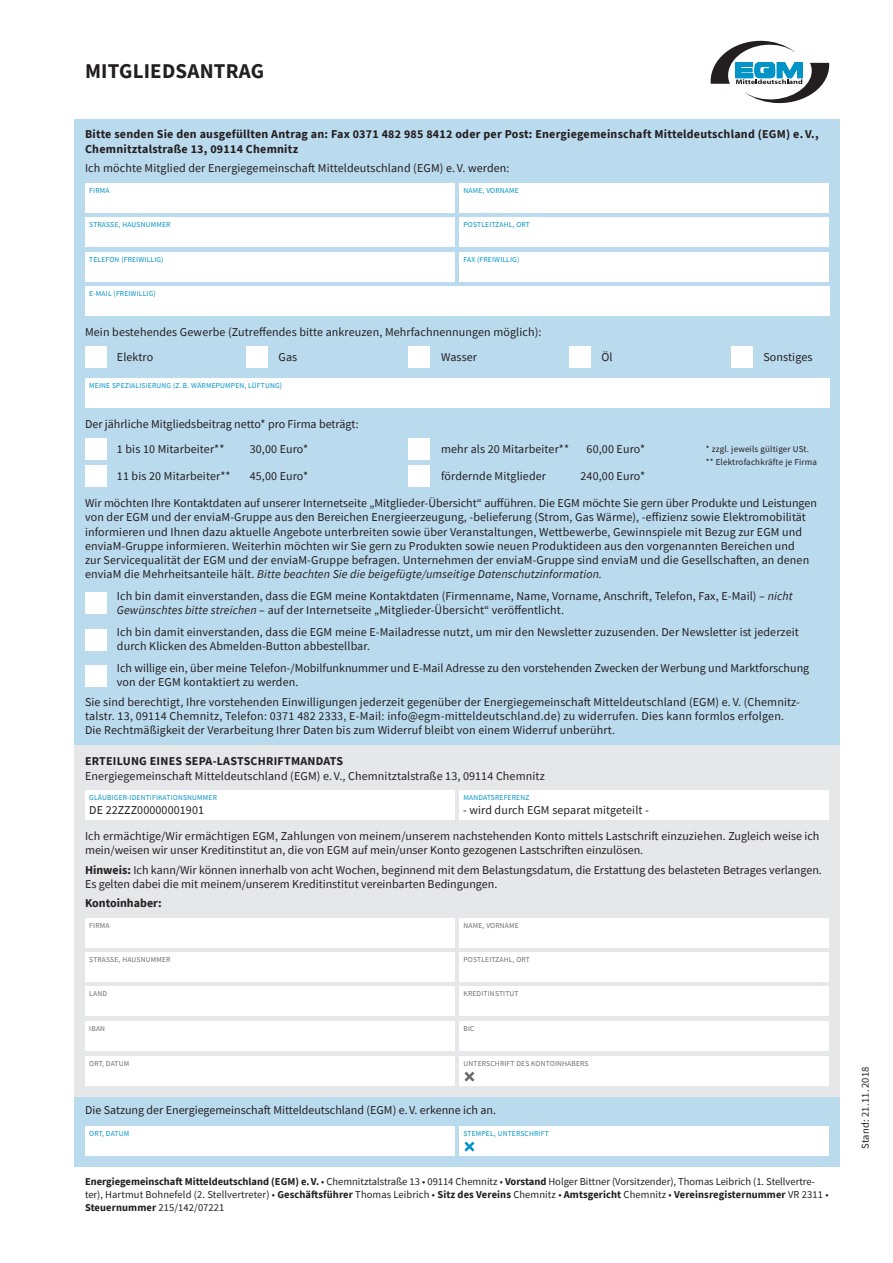
<style>
.page{position:relative;width:893px;height:1263px;background:#fff}
.page>*{position:absolute;margin:0;border:0;box-sizing:border-box;transform-origin:0 0}
.t1{font:700 21px "Source Sans Pro";letter-spacing:.01em;color:#231f20}
.t2{font:12px/14.2px "Source Sans Pro";letter-spacing:.01em;color:#231f20}
.t3{font:700 12px/14.2px "Source Sans Pro";letter-spacing:.02em;color:#231f20}
.t4{font:700 12px "Source Sans Pro";color:#231f20}
.t5{font:10.5px/12.8px "Source Sans Pro";color:#231f20}
.t6{font:10.5px "Source Sans Pro";letter-spacing:.02em;color:#231f20}
.t7{font:9px/12.8px "Source Sans Pro";letter-spacing:.02em;color:#231f20}
.t8{font:7.5px "Source Sans Pro";letter-spacing:.025em;color:#0094c8}
.t9{font:7.5px "Source Sans Pro";letter-spacing:.025em;color:#6c6d70}
.s1{font-style:italic}
.s2{font-weight:700}
</style>
<div class="page">
<div style="left:74px;top:119px;width:766px;height:626px;background:#badaee"></div>
<div style="left:74px;top:1097px;width:766px;height:70px;background:#badaee"></div>
<div style="left:74px;top:745px;width:766px;height:352px;background:#e6e7e9"></div>
<svg style="left:711px;top:41px;width:118px;height:62px"></svg>
<div style="left:85px;top:183px;width:370px;height:30px;background:#fff"></div>
<div style="left:459px;top:183px;width:370px;height:30px;background:#fff"></div>
<div style="left:85px;top:790px;width:370px;height:30px;background:#fff"></div>
<div style="left:459px;top:790px;width:370px;height:30px;background:#fff"></div>
<div style="left:85px;top:217px;width:370px;height:30px;background:#fff"></div>
<div style="left:459px;top:217px;width:370px;height:30px;background:#fff"></div>
<div style="left:85px;top:986px;width:370px;height:30px;background:#fff"></div>
<div style="left:85px;top:1021px;width:370px;height:30px;background:#fff"></div>
<div style="left:459px;top:986px;width:370px;height:30px;background:#fff"></div>
<div style="left:459px;top:1021px;width:370px;height:30px;background:#fff"></div>
<div style="left:85px;top:252px;width:370px;height:29px;background:#fff"></div>
<div style="left:459px;top:252px;width:370px;height:29px;background:#fff"></div>
<div style="left:85px;top:1056px;width:370px;height:30px;background:#fff"></div>
<div style="left:85px;top:1126px;width:370px;height:30px;background:#fff"></div>
<div style="left:459px;top:1056px;width:370px;height:30px;background:#fff"></div>
<div style="left:459px;top:1126px;width:370px;height:30px;background:#fff"></div>
<div style="left:85px;top:286px;width:744px;height:30px;background:#fff"></div>
<div style="left:85px;top:438px;width:21px;height:22px;background:#fff"></div>
<div style="left:408px;top:438px;width:21px;height:22px;background:#fff"></div>
<div style="left:85px;top:465px;width:21px;height:21px;background:#fff"></div>
<div style="left:85px;top:592px;width:21px;height:22px;background:#fff"></div>
<div style="left:85px;top:629px;width:21px;height:21px;background:#fff"></div>
<div style="left:85px;top:665px;width:21px;height:21px;background:#fff"></div>
<div style="left:408px;top:465px;width:21px;height:21px;background:#fff"></div>
<svg style="left:465px;top:1072px;width:9px;height:9px"></svg>
<svg style="left:465px;top:1142px;width:9px;height:9px"></svg>
<div style="left:85px;top:378px;width:744px;height:30px;background:#fff"></div>
<div style="left:85px;top:346px;width:21px;height:22px;background:#fff"></div>
<div style="left:247px;top:346px;width:21px;height:22px;background:#fff"></div>
<div style="left:408px;top:346px;width:21px;height:22px;background:#fff"></div>
<div style="left:570px;top:346px;width:21px;height:22px;background:#fff"></div>
<div style="left:731px;top:346px;width:22px;height:22px;background:#fff"></div>
<div style="left:85px;top:918px;width:370px;height:30px;background:#fff"></div>
<div style="left:459px;top:918px;width:370px;height:30px;background:#fff"></div>
<div style="left:85px;top:952px;width:370px;height:30px;background:#fff"></div>
<div style="left:459px;top:952px;width:370px;height:30px;background:#fff"></div>
<h1 class="t1" style="left:85px;top:57px;width:181px">MITGLIEDSANTRAG</h1>
<p class="t3" style="left:85px;top:127px;width:735px">Bitte senden Sie den ausgefüllten Antrag an: Fax 0371 482 985 8412 oder per Post: Energiegemeinschaft Mitteldeutschland (EGM) e. V.,<br>Chemnitztalstraße 13, 09114 Chemnitz</p>
<p class="t2" style="left:85px;top:161px;width:426px">Ich möchte Mitglied der Energiegemeinschaft Mitteldeutschland (EGM) e. V. werden:</p>
<p class="t8" style="left:89px;top:186px;width:22px">FIRMA</p>
<p class="t8" style="left:463px;top:186px;width:57px">NAME, VORNAME</p>
<p class="t8" style="left:89px;top:220px;width:83px">STRASSE, HAUSNUMMER</p>
<p class="t8" style="left:463px;top:220px;width:68px">POSTLEITZAHL, ORT</p>
<p class="t8" style="left:89px;top:254px;width:76px">TELEFON (FREIWILLIG)</p>
<p class="t8" style="left:463px;top:254px;width:57px">FAX (FREIWILLIG)</p>
<p class="t8" style="left:89px;top:289px;width:68px">E-MAIL (FREIWILLIG)</p>
<p class="t2" style="left:85px;top:324px;width:458px">Mein bestehendes Gewerbe (Zutreffendes bitte ankreuzen, Mehrfachnennungen möglich):</p>
<p class="t2" style="left:117px;top:350px;width:38px">Elektro</p>
<p class="t2" style="left:279px;top:350px;width:20px">Gas</p>
<p class="t2" style="left:441px;top:350px;width:38px">Wasser</p>
<p class="t2" style="left:602px;top:350px;width:13px">Öl</p>
<p class="t2" style="left:763px;top:350px;width:51px">Sonstiges</p>
<p class="t8" style="left:89px;top:381px;width:194px">MEINE SPEZIALISIERUNG (Z. B. WÄRMEPUMPEN, LÜFTUNG)</p>
<p class="t2" style="left:85px;top:417px;width:275px">Der jährliche Mitgliedsbeitrag netto* pro Firma beträgt:</p>
<p class="t2" style="left:117px;top:442px;width:109px">1 bis 10 Mitarbeiter**</p>
<p class="t2" style="left:250px;top:442px;width:60px">30,00 Euro*</p>
<p class="t2" style="left:441px;top:442px;width:130px">mehr als 20 Mitarbeiter**</p>
<p class="t2" style="left:587px;top:442px;width:60px">60,00 Euro*</p>
<p class="t7" style="left:706px;top:443px;width:113px">* zzgl. jeweils gültiger USt. ** Elektrofachkräfte je Firma</p>
<p class="t2" style="left:117px;top:469px;width:115px">11 bis 20 Mitarbeiter**</p>
<p class="t2" style="left:250px;top:469px;width:60px">45,00 Euro*</p>
<p class="t2" style="left:441px;top:468px;width:106px">fördernde Mitglieder</p>
<p class="t2" style="left:581px;top:468px;width:66px">240,00 Euro*</p>
<p class="t2" style="left:85px;top:496px;width:733px">Wir möchten Ihre Kontaktdaten auf unserer Internetseite „Mitglieder-Übersicht“ aufführen. Die EGM möchte Sie gern über Produkte und Leistungen von der EGM und der enviaM-Gruppe aus den Bereichen Energieerzeugung, -belieferung (Strom, Gas Wärme), -effizienz sowie Elektromobilität informieren und Ihnen dazu aktuelle Angebote unterbreiten sowie über Veranstaltungen, Wettbewerbe, Gewinnspiele mit Bezug zur EGM und enviaM-Gruppe informieren. Weiterhin möchten wir Sie gern zu Produkten sowie neuen Produktideen aus den vorgenannten Bereichen und<br>zur Servicequalität der EGM und der enviaM-Gruppe befragen. Unternehmen der enviaM-Gruppe sind enviaM und die Gesellschaften, an denen enviaM die Mehrheitsanteile hält. <span class="s1">Bitte beachten Sie die beigefügte/umseitige Datenschutzinformation.</span></p>
<p class="t2" style="left:117px;top:589px;width:677px">Ich bin damit einverstanden, dass die EGM meine Kontaktdaten (Firmenname, Name, Vorname, Anschrift, Telefon, Fax, E-Mail) – <span class="s1">nicht<br>Gewünschtes bitte streichen</span> – auf der Internetseite „Mitglieder-Übersicht“ veröffentlicht.</p>
<p class="t2" style="left:117px;top:625px;width:683px">Ich bin damit einverstanden, dass die EGM meine E-Mailadresse nutzt, um mir den Newsletter zuzusenden. Der Newsletter ist jederzeit durch Klicken des Abmelden-Button abbestellbar.</p>
<p class="t2" style="left:117px;top:661px;width:694px">Ich willige ein, über meine Telefon-/Mobilfunknummer und E-Mail Adresse zu den vorstehenden Zwecken der Werbung und Marktforschung von der EGM kontaktiert zu werden.</p>
<p class="t2" style="left:85px;top:695px;width:715px">Sie sind berechtigt, Ihre vorstehenden Einwilligungen jederzeit gegenüber der Energiegemeinschaft Mitteldeutschland (EGM) e. V. (Chemnitz&shy;talstr. 13, 09114 Chemnitz, Telefon: 0371 482 2333, E-Mail: info@egm-mitteldeutschland.de) zu widerrufen. Dies kann formlos erfolgen.<br>Die Rechtmäßigkeit der Verarbeitung Ihrer Daten bis zum Widerruf bleibt von einem Widerruf unberührt.</p>
<p class="t3" style="left:85px;top:754px;width:259px">ERTEILUNG EINES SEPA-LASTSCHRIFTMANDATS</p>
<p class="t2" style="left:85px;top:768px;width:461px">Energiegemeinschaft Mitteldeutschland (EGM) e. V., Chemnitztalstraße 13, 09114 Chemnitz</p>
<p class="t8" style="left:89px;top:793px;width:129px">GLÄUBIGER-IDENTIFIKATIONSNUMMER</p>
<p class="t8" style="left:463px;top:793px;width:67px">MANDATSREFERENZ</p>
<p class="t2" style="left:89px;top:803px;width:116px">DE 22ZZZ00000001901</p>
<p class="t2" style="left:463px;top:803px;width:187px">- wird durch EGM separat mitgeteilt -</p>
<p class="t2" style="left:85px;top:828px;width:736px">Ich ermächtige/Wir ermächtigen EGM, Zahlungen von meinem/unserem nachstehenden Konto mittels Lastschrift einzuziehen. Zugleich weise ich mein/weisen wir unser Kreditinstitut an, die von EGM auf mein/unser Konto gezogenen Lastschriften einzulösen.</p>
<p class="t2" style="left:85px;top:862px;width:738px"><span class="s2">Hinweis:</span> Ich kann/Wir können innerhalb von acht Wochen, beginnend mit dem Belastungsdatum, die Erstattung des belasteten Betrages verlangen.<br>Es gelten dabei die mit meinem/unserem Kreditinstitut vereinbarten Bedingungen.</p>
<p class="t4" style="left:85px;top:895px;width:78px">Kontoinhaber:</p>
<p class="t9" style="left:89px;top:921px;width:22px">FIRMA</p>
<p class="t9" style="left:463px;top:921px;width:57px">NAME, VORNAME</p>
<p class="t9" style="left:89px;top:955px;width:83px">STRASSE, HAUSNUMMER</p>
<p class="t9" style="left:463px;top:955px;width:68px">POSTLEITZAHL, ORT</p>
<p class="t9" style="left:89px;top:989px;width:19px">LAND</p>
<p class="t9" style="left:89px;top:1024px;width:17px">IBAN</p>
<p class="t9" style="left:89px;top:1059px;width:41px">ORT, DATUM</p>
<p class="t9" style="left:463px;top:989px;width:57px">KREDITINSTITUT</p>
<p class="t9" style="left:463px;top:1024px;width:13px">BIC</p>
<p class="t9" style="left:463px;top:1059px;width:127px">UNTERSCHRIFT DES KONTOINHABERS</p>
<p class="t2" style="left:85px;top:1103px;width:413px">Die Satzung der Energiegemeinschaft Mitteldeutschland (EGM) e.V. erkenne ich an.</p>
<p class="t8" style="left:89px;top:1128px;width:41px">ORT, DATUM</p>
<p class="t8" style="left:463px;top:1128px;width:87px">STEMPEL, UNTERSCHRIFT</p>
<p class="t5" style="left:85px;top:1175px;width:745px"><span class="s2">Energiegemeinschaft Mitteldeutschland (EGM) e.V.</span> • Chemnitztalstraße 13 • 09114 Chemnitz • <span class="s2">Vorstand</span> Holger Bittner (Vorsitzender), Thomas Leibrich (1. Stellvertre&shy;ter), Hartmut Bohnefeld (2. Stellvertreter) • <span class="s2">Geschäftsführer</span> Thomas Leibrich • <span class="s2">Sitz des Vereins</span> Chemnitz • <span class="s2">Amtsgericht</span> Chemnitz • <span class="s2">Vereinsregisternummer</span> VR 2311 •<br><span class="s2">Steuernummer</span> 215/142/07221</p>
<p class="t6" style="left:859px;top:1149px;width:84px;rotate:-90deg">Stand: 21.11. 2018</p>
</div>
